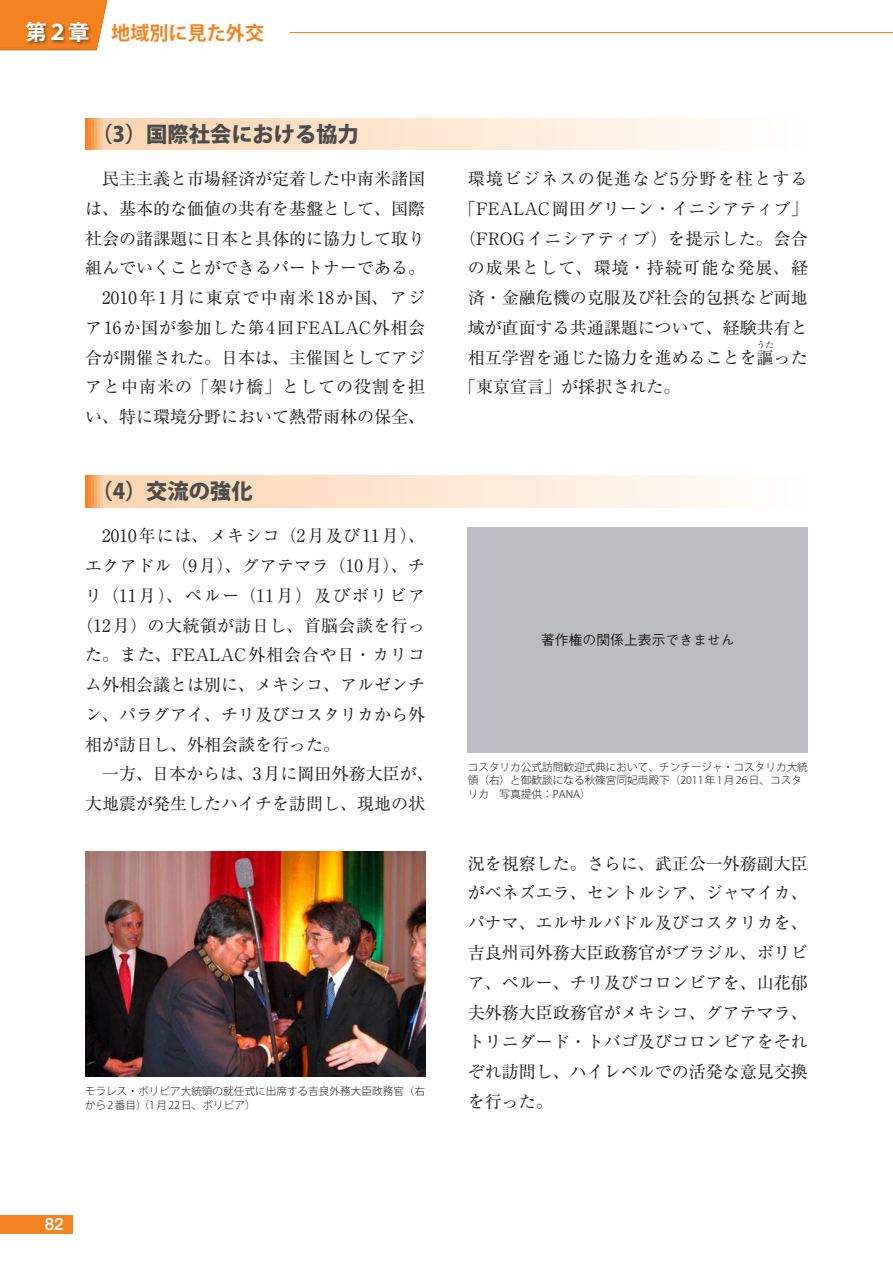
<style>
.page{position:relative;width:893px;height:1263px;background:#fff}
.page>*{position:absolute;margin:0;border:0;box-sizing:border-box;transform-origin:0 0}
.t1{font:800 21.3px "Koz Go Pro";color:#4b4c4d}
.t2{font:700 19.2px "Koz Go Pro";color:#f58220}
.t3{font:16.95px/29.7px "Ryumin Pro";color:#231f20;text-align:justify}
.t4{font:16.95px "Ryumin Pro";letter-spacing:.05em;color:#231f20}
.t5{font:16.95px "Ryumin Pro";letter-spacing:.02em;color:#231f20}
.t6{font:16.95px "Ryumin Pro";letter-spacing:.105em;color:#231f20}
.t7{font:16.95px "Ryumin Pro";letter-spacing:.025em;color:#231f20}
.t8{font:500 16.95px "Helvetica Neue LT Std";color:#fff}
.t9{font:500 13.8px "Gothic BBB Pro";color:#231f20}
.t10{font:300 10.65px/13.8px "Koz Go Pro";color:#231f20}
.t11{font:8.55px "Ryumin Pro";color:#231f20}
.s1{font-size:21.3px;color:#fff}
</style>
<div class="page">
<div style="left:85px;top:475px;width:722px;height:32px;background:linear-gradient(to right,#fdcfa6,#fff)"></div>
<div style="left:85px;top:118px;width:722px;height:32px;background:linear-gradient(to right,#fdcfa6,#fff)"></div>
<div style="left:468px;top:527px;width:340px;height:226px;background:#bcbdc0"></div>
<img style="left:85px;top:851px;width:340px;height:226px">
<div style="left:0;top:1215px;width:72px;height:19px;background:#f58220"></div>
<div style="left:0;top:0;width:113px;height:52px;background:#231f20;opacity:.6"></div>
<div style="left:24px;top:20px;width:68px;height:26px;background:#231f20;opacity:.6"></div>
<hr style="left:119px;top:32px;width:774px;height:1px;background:#f58220">
<div style="left:111px;top:22px;width:179px;height:21px;background:#fff"></div>
<p class="t2" style="left:26px;top:20px;width:240px"><span class="s1">第２章</span> 地域別に見た外交</p>
<p class="t1" style="left:91px;top:120px;width:269px">（3）国際社会における協力</p>
<p class="t3" style="left:85px;top:163px;width:342px;text-align:right">民主主義と市場経済が定着した中南米諸国は、基本的な価値の共有を基盤として、国際社会の諸課題に日本と具体的に協力して取り組んでいくことができるパートナーである。<br>2010年1月に東京で中南米18か国、アジア16か国が参加した第4回FEALAC外相会合が開催された。日本は、主催国としてアジアと中南米の「架け橋」としての役割を担い、特に環境分野において熱帯雨林の保全、</p>
<p class="t3" style="left:459px;top:163px;width:350px;text-align:center">環境ビジネスの促進など5分野を柱とする「FEALAC岡田グリーン・イニシアティブ」（FROGイニシアティブ）を提示した。会合の成果として、環境・持続可能な発展、経済・金融危機の克服及び社会的包摂など両地域が直面する共通課題について、経験共有と相互学習を通じた協力を進めることを謳った</p>
<p class="t11" style="left:757px;top:338px;width:19px">うた</p>
<p class="t3" style="left:459px;top:371px;width:223px">「東京宣言」が採択された。</p>
<p class="t1" style="left:91px;top:477px;width:163px">（4）交流の強化</p>
<p class="t4" style="left:102px;top:523px;width:325px">2010年には、メキシコ（2月及び11月）、</p>
<p class="t5" style="left:85px;top:552px;width:342px">エクアドル（9月）、グアテマラ（10月）、チ</p>
<p class="t6" style="left:85px;top:582px;width:342px">リ（11月）、ペルー（11月）及びボリビア</p>
<p class="t7" style="left:77px;top:612px;width:350px">（12月）の大統領が訪日し、首脳会談を行っ</p>
<p class="t4" style="left:85px;top:642px;width:342px">た。また、FEALAC外相会合や日・カリコ</p>
<p class="t3" style="left:85px;top:669px;width:342px">ム外相会議とは別に、メキシコ、アルゼンチ</p>
<p class="t3" style="left:85px;top:698px;width:342px">ン、パラグアイ、チリ及びコスタリカから外</p>
<p class="t3" style="left:85px;top:728px;width:257px">相が訪日し、外相会談を行った。</p>
<p class="t3" style="left:102px;top:758px;width:333px">一方、日本からは、3月に岡田外務大臣が、</p>
<p class="t3" style="left:85px;top:788px;width:342px">大地震が発生したハイチを訪問し、現地の状</p>
<p class="t10" style="left:85px;top:1084px;width:342px">モラレス・ボリビア大統領の就任式に出席する吉良外務大臣政務官（右から 2番目）（1月 22日、ボリビア）</p>
<p class="t9" style="left:541px;top:629px;width:195px">著作権の関係上表示できません</p>
<p class="t10" style="left:468px;top:760px;width:342px">コスタリカ公式訪問歓迎式典において、チンチージャ・コスタリカ大統領（右）と御歓談になる秋篠宮同妃両殿下（2011年 1月 26日、コスタリカ　写真提供：PANA）</p>
<p class="t3" style="left:468px;top:847px;width:342px">況を視察した。さらに、武正公一外務副大臣がベネズエラ、セントルシア、ジャマイカ、パナマ、エルサルバドル及びコスタリカを、吉良州司外務大臣政務官がブラジル、ボリビア、ペルー、チリ及びコロンビアを、山花郁夫外務大臣政務官がメキシコ、グアテマラ、トリニダード・トバゴ及びコロンビアをそれぞれ訪問し、ハイレベルでの活発な意見交換を行った。</p>
<p class="t8" style="left:45px;top:1214px;width:20px">82</p>
</div>
